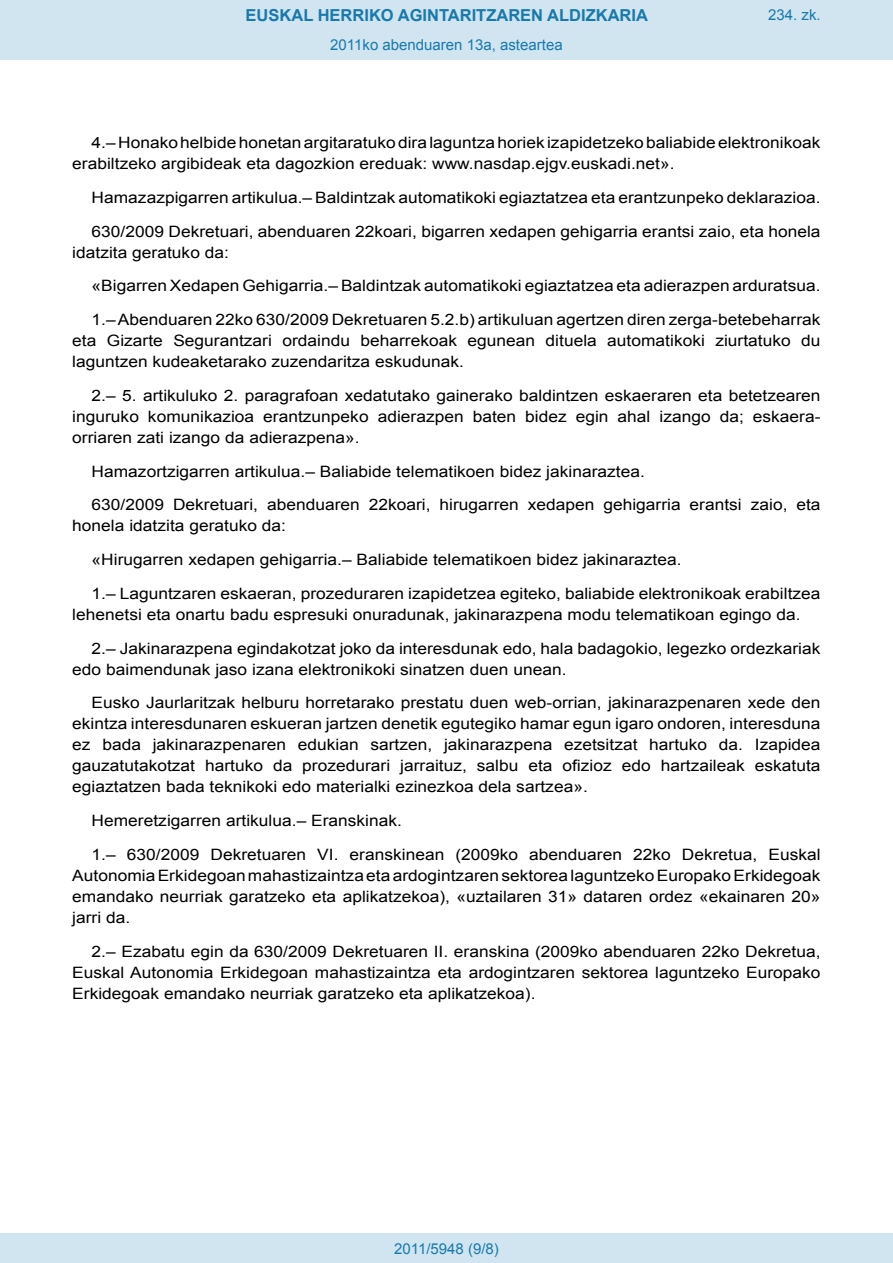
<style>
.page{position:relative;width:893px;height:1263px;background:#fff}
.page>*{position:absolute;margin:0;border:0;box-sizing:border-box;transform-origin:0 0}
.t1{font:700 16.5px "Arial";color:#1879ad}
.BOPVDetalle{font:15.6px/21px "Arial";color:#000;scale:1.11 1}
.Paginacion_Centro{font:15px "Arial";color:#1879ad}
</style>
<div class="page">
<div style="left:0;top:0;width:893px;height:60px;background:#d0e5f0"></div>
<div style="left:0;top:1233px;width:893px;height:30px;background:#d0e5f0"></div>
<p class="t1" style="left:246px;top:4px;width:404px">EUSKAL HERRIKO AGINTARITZAREN ALDIZKARIA</p>
<p class="Paginacion_Centro" style="left:330px;top:35px;width:234px">2011ko abenduaren 13a, asteartea</p>
<p class="Paginacion_Centro" style="left:768px;top:5px;width:54px">234. zk.</p>
<p class="BOPVDetalle" style="left:72px;top:132px;width:676px;text-indent:19px">4.– Honako helbide honetan argitaratuko dira laguntza horiek izapidetzeko baliabide elektronikoak erabiltzeko argibideak eta dagozkion ereduak: www.nasdap.ejgv.euskadi.net».</p>
<p class="BOPVDetalle" style="left:92px;top:187px;width:658px">Hamazazpigarren artikulua.– Baldintzak automatikoki egiaztatzea eta erantzunpeko deklarazioa.</p>
<p class="BOPVDetalle" style="left:72px;top:221px;width:676px;text-indent:19px">630/2009 Dekretuari, abenduaren 22koari, bigarren xedapen gehigarria erantsi zaio, eta honela idatzita geratuko da:</p>
<p class="BOPVDetalle" style="left:92px;top:276px;width:658px">«Bigarren Xedapen Gehigarria.– Baldintzak automatikoki egiaztatzea eta adierazpen arduratsua.</p>
<p class="BOPVDetalle" style="left:72px;top:309px;width:676px;text-align:justify;text-indent:19px">1.– Abenduaren 22ko 630/2009 Dekretuaren 5.2.b) artikuluan agertzen diren zerga-betebeharrak eta Gizarte Segurantzari ordaindu beharrekoak egunean dituela automatikoki ziurtatuko du laguntzen kudeaketarako zuzendaritza eskudunak.</p>
<p class="BOPVDetalle" style="left:72px;top:385px;width:676px;text-align:justify;text-indent:19px">2.– 5. artikuluko 2. paragrafoan xedatutako gainerako baldintzen eskaeraren eta betetzearen inguruko komunikazioa erantzunpeko adierazpen baten bidez egin ahal izango da; eskaera&shy;orriaren zati izango da adierazpena».</p>
<p class="BOPVDetalle" style="left:92px;top:461px;width:500px">Hamazortzigarren artikulua.– Baliabide telematikoen bidez jakinaraztea.</p>
<p class="BOPVDetalle" style="left:72px;top:495px;width:676px;text-indent:19px">630/2009 Dekretuari, abenduaren 22koari, hirugarren xedapen gehigarria erantsi zaio, eta honela idatzita geratuko da:</p>
<p class="BOPVDetalle" style="left:92px;top:549px;width:533px">«Hirugarren xedapen gehigarria.– Baliabide telematikoen bidez jakinaraztea.</p>
<p class="BOPVDetalle" style="left:72px;top:583px;width:676px;text-indent:19px">1.– Laguntzaren eskaeran, prozeduraren izapidetzea egiteko, baliabide elektronikoak erabiltzea lehenetsi eta onartu badu espresuki onuradunak, jakinarazpena modu telematikoan egingo da.</p>
<p class="BOPVDetalle" style="left:72px;top:638px;width:676px;text-indent:19px">2.– Jakinarazpena egindakotzat joko da interesdunak edo, hala badagokio, legezko ordezkariak edo baimendunak jaso izana elektronikoki sinatzen duen unean.</p>
<p class="BOPVDetalle" style="left:72px;top:693px;width:676px;text-align:justify;text-indent:19px">Eusko Jaurlaritzak helburu horretarako prestatu duen web-orrian, jakinarazpenaren xede den ekintza interesdunaren eskueran jartzen denetik egutegiko hamar egun igaro ondoren, interesduna ez bada jakinarazpenaren edukian sartzen, jakinarazpena ezetsitzat hartuko da. Izapidea gauzatutakotzat hartuko da prozedurari jarraituz, salbu eta ofizioz edo hartzaileak eskatuta egiaztatzen bada teknikoki edo materialki ezinezkoa dela sartzea».</p>
<p class="BOPVDetalle" style="left:92px;top:810px;width:281px">Hemeretzigarren artikulua.– Eranskinak.</p>
<p class="BOPVDetalle" style="left:72px;top:844px;width:676px;text-align:justify;text-indent:19px">1.– 630/2009 Dekretuaren VI. eranskinean (2009ko abenduaren 22ko Dekretua, Euskal Autonomia Erkidegoan mahastizaintza eta ardogintzaren sektorea laguntzeko Europako Erkidegoak emandako neurriak garatzeko eta aplikatzekoa), «uztailaren 31» dataren ordez «ekainaren 20» jarri da.</p>
<p class="BOPVDetalle" style="left:72px;top:941px;width:676px;text-align:justify;text-indent:19px">2.– Ezabatu egin da 630/2009 Dekretuaren II. eranskina (2009ko abenduaren 22ko Dekretua, Euskal Autonomia Erkidegoan mahastizaintza eta ardogintzaren sektorea laguntzeko Europako Erkidegoak emandako neurriak garatzeko eta aplikatzekoa).</p>
<p class="Paginacion_Centro" style="left:394px;top:1238px;width:106px">2011/5948 (9/8)</p>
</div>
